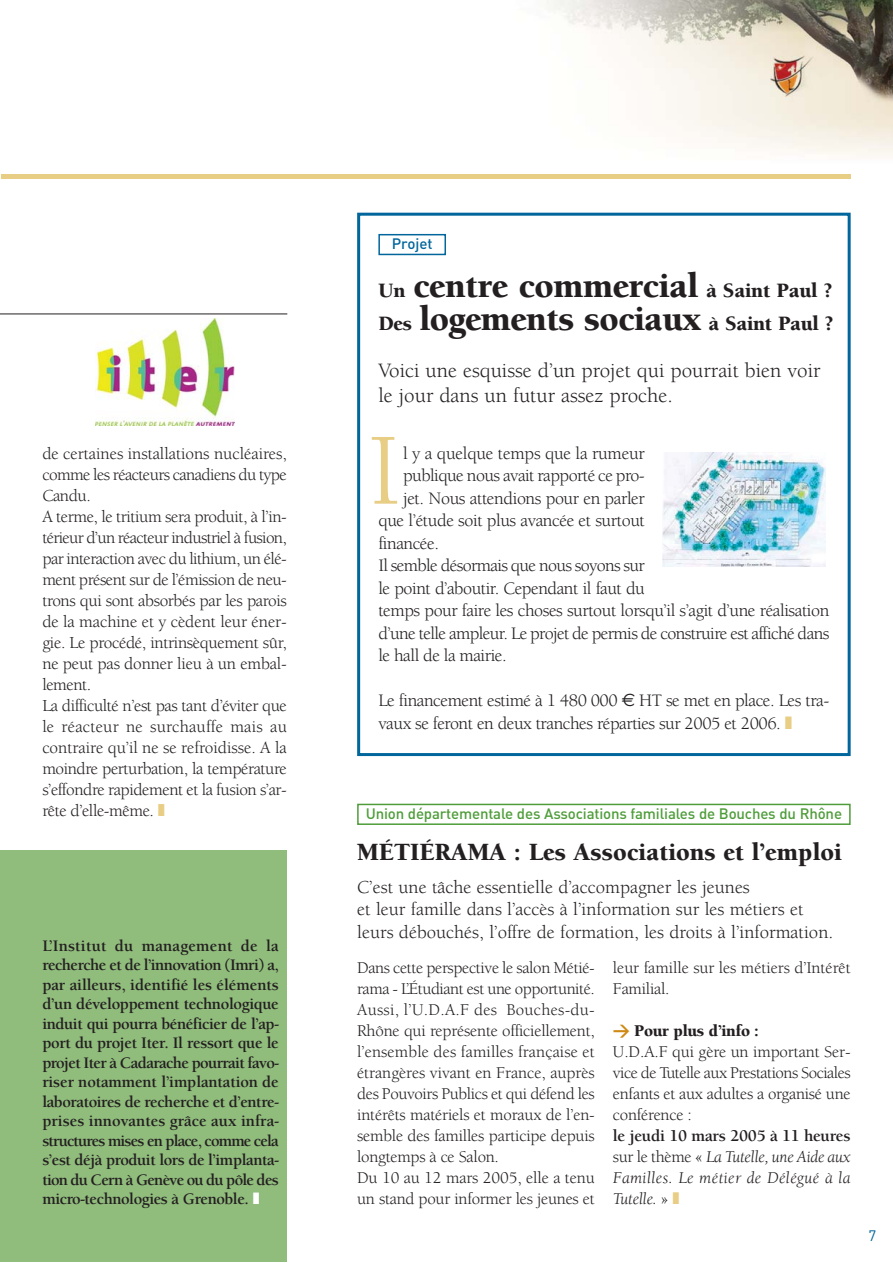
<style>
.page{position:relative;width:893px;height:1263px;background:#fff}
.page>*{position:absolute;margin:0;border:0;box-sizing:border-box;transform-origin:0 0}
.t1{font:105px "Berkeley";color:#e8cd85}
.t2{font:900 36px/33px "Berkeley";letter-spacing:-.015em;color:#231f20}
.t3{font:900 25.5px "Berkeley";color:#231f20}
.t4{font:21px/25.2px "Berkeley";color:#231f20}
.t5{font:18.75px/22.5px "Berkeley";color:#231f20}
.t6{font:18px/22.5px "Berkeley";letter-spacing:-.025em;color:#231f20}
.t7{font:17.25px/21px "Berkeley";letter-spacing:-.025em;color:#231f20}
.t8{font:16.8px/21px "Berkeley";letter-spacing:-.015em;color:#231f20}
.t9{font:italic 16.8px/21px "Berkeley";letter-spacing:.02em;color:#231f20;text-align:justify}
.t10{font:700 16.5px/19.5px "Berkeley";letter-spacing:-.03em;color:#231f20;text-align:justify}
.t11{font:500 15px "DIN";letter-spacing:-.01em;color:#4f9d3a}
.t12{font:500 15px "DIN";color:#00669b}
.t13{font:15px "DIN";color:#00669b}
.s1{color:#e8cd85}
.s2{color:#fff}
.s3{font-size:21px}
.s4{font-family:"Euro Sans"}
.s5{font-family:"DIN";font-weight:700;color:#ce8a14}
.s6{font-weight:900}
.s7{font-weight:700;font-style:normal}
.s8{font-style:normal}
</style>
<div class="page">
<div style="left:357px;top:213px;width:493px;height:543px;border:3px solid #00669b"></div>
<div style="left:1px;top:850px;width:286px;height:412px;background:#90bc7c"></div>
<img style="left:546px;top:0;width:346px;height:156px">
<div style="left:1px;top:174px;width:849px;height:5px;background:#e8cd85"></div>
<div style="left:378px;top:234px;width:68px;height:21px;border:2px solid #00669b"></div>
<div style="left:357px;top:804px;width:493px;height:21px;border:2px solid #4f9d3a"></div>
<img style="left:663px;top:452px;width:162px;height:115px">
<hr style="left:1px;top:314px;width:286px;height:1px;background:#231f20">
<img style="left:96px;top:319px;width:138px;height:106px">
<p class="t7" style="left:42px;top:444px;width:246px">de certaines installations nucléaires, comme les réacteurs canadiens du type Candu.<br>A terme, le tritium sera produit, à l’in&shy;térieur d’un réacteur industriel à fusion, par interaction avec du lithium, un élé&shy;ment présent sur de l’émission de neu&shy;trons qui sont absorbés par les parois de la machine et y cèdent leur éner&shy;gie. Le procédé, intrinsèquement sûr, ne peut pas donner lieu à un embal&shy;lement.<br>La difficulté n’est pas tant d’éviter que le réacteur ne surchauffe mais au contraire qu’il ne se refroidisse. A la moindre perturbation, la température s’effondre rapidement et la fusion s’ar&shy;rête d’elle-même. <span class="s1">❚</span></p>
<p class="t10" style="left:42px;top:938px;width:238px">L’Institut du management de la recherche et de l’innovation (Imri) a, par ailleurs, identifié les éléments d’un développement technologique induit qui pourra bénéficier de l’ap&shy;port du projet Iter. Il ressort que le projet Iter à Cadarache pourrait favo&shy;riser notamment l’implantation de laboratoires de recherche et d’entre&shy;prises innovantes grâce aux infra&shy;structures mises en place, comme cela s’est déjà produit lors de l’implanta&shy;tion du Cern à Genève ou du pôle des micro-technologies à Grenoble. <span class="s2">❚</span></p>
<p class="t12" style="left:392px;top:238px;width:42px">Projet</p>
<h2 class="t2" style="left:378px;top:272px;width:456px"><span class="s3">Un</span> centre commercial <span class="s3">à Saint Paul ?<br>Des</span> logements sociaux <span class="s3">à Saint Paul ?</span></h2>
<p class="t4" style="left:378px;top:359px;width:443px">Voici une esquisse d’un projet qui pourrait bien voir le jour dans un futur assez proche.</p>
<h1 class="t1" style="left:368px;top:430px;width:35px">I</h1>
<p class="t6" style="left:403px;top:444px;width:243px">l y a quelque temps que la rumeur</p>
<p class="t6" style="left:403px;top:466px;width:243px">publique nous avait rapporté ce pro-</p>
<p class="t6" style="left:403px;top:489px;width:243px">jet. Nous attendions pour en parler</p>
<p class="t6" style="left:378px;top:511px;width:268px">que l’étude soit plus avancée et surtout</p>
<p class="t6" style="left:378px;top:534px;width:62px">financée.</p>
<p class="t6" style="left:378px;top:556px;width:268px">Il semble désormais que nous soyons sur</p>
<p class="t6" style="left:378px;top:579px;width:268px">le point d’aboutir. Cependant il faut du</p>
<p class="t6" style="left:378px;top:601px;width:452px">temps pour faire les choses surtout lorsqu’il s’agit d’une réalisation</p>
<p class="t6" style="left:378px;top:624px;width:452px">d’une telle ampleur. Le projet de permis de construire est affiché dans</p>
<p class="t6" style="left:378px;top:646px;width:130px">le hall de la mairie.</p>
<p class="t6" style="left:378px;top:691px;width:452px">Le financement estimé à 1 480 000 <span class="s4">€</span> HT se met en place. Les tra&shy;vaux se feront en deux tranches réparties sur 2005 et 2006. <span class="s1">❚</span></p>
<p class="t11" style="left:366px;top:808px;width:478px">Union départementale des Associations familiales de Bouches du Rhône</p>
<h3 class="t3" style="left:357px;top:842px;width:486px">MÉTIÉRAMA : Les Associations et l’emploi</h3>
<p class="t5" style="left:357px;top:877px;width:477px">C’est une tâche essentielle d’accompagner les jeunes<br>et leur famille dans l’accès à l’information sur les métiers et leurs débouchés, l’offre de formation, les droits à l’information.</p>
<p class="t8" style="left:357px;top:959px;width:239px">Dans cette perspective le salon Métié&shy;rama - L’Étudiant est une opportunité.<br>Aussi, l’U.D.A.F des Bouches-du-Rhône qui représente officiellement, l’ensemble des familles française et étrangères vivant en France, auprès des Pouvoirs Publics et qui défend les intérêts matériels et moraux de l’en&shy;semble des familles participe depuis longtemps à ce Salon.<br>Du 10 au 12 mars 2005, elle a tenu un stand pour informer les jeunes et</p>
<p class="t8" style="left:613px;top:959px;width:239px">leur famille sur les métiers d’Intérêt<br>Familial.</p>
<p class="t8" style="left:613px;top:1022px;width:239px"><span class="s5">&gt;</span> <span class="s6">Pour plus d’info :<br></span>U.D.A.F qui gère un important Ser&shy;vice de Tutelle aux Prestations Sociales enfants et aux adultes a organisé une conférence :</p>
<p class="t9" style="left:613px;top:1127px;width:239px"><span class="s7">le jeudi 10 mars 2005 à 11 heures </span><span class="s8">sur le thème «</span> La Tutelle, une Aide aux Familles. Le métier de Délégué à la Tutelle. <span class="s8">»</span> <span class="s1">❚</span></p>
<p class="t13" style="left:868px;top:1230px;width:9px">7</p>
</div>
